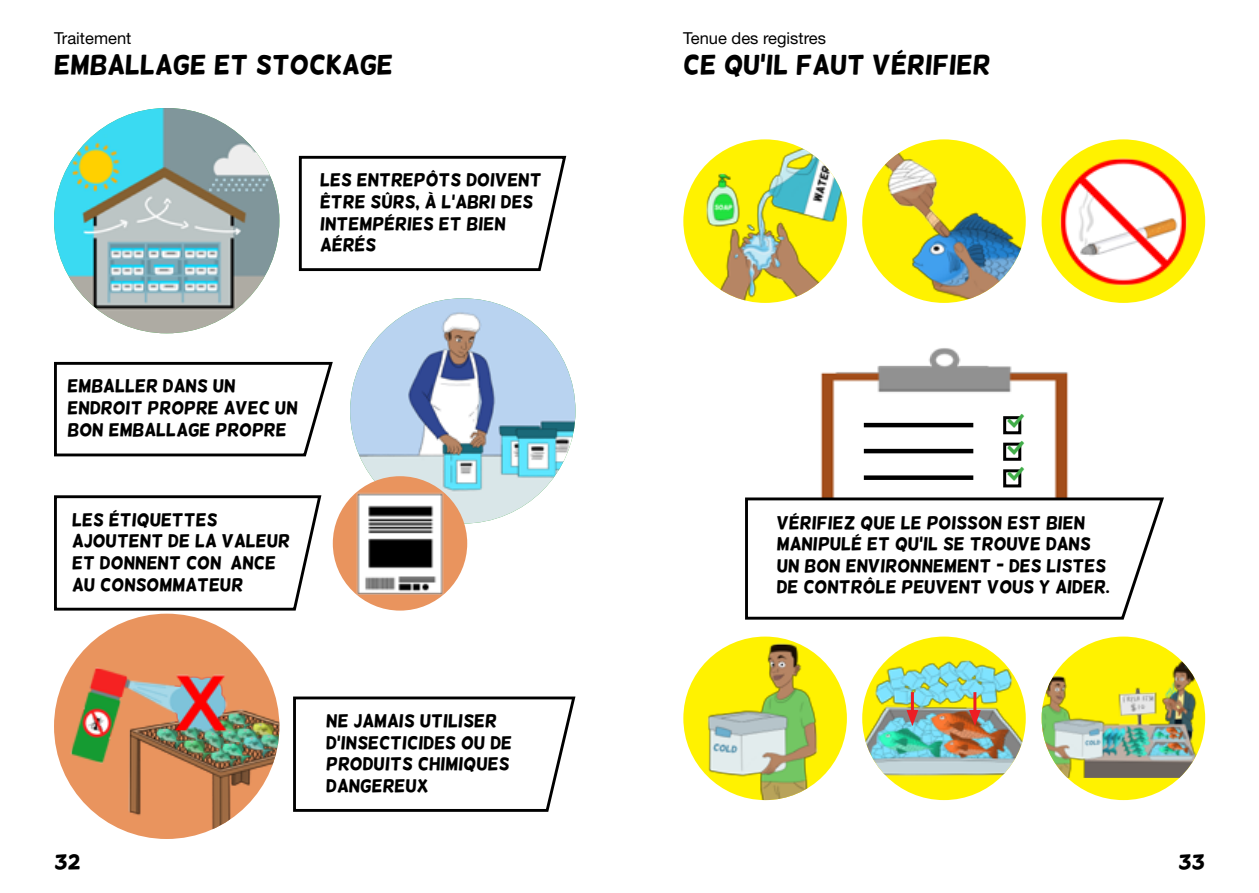
<style>
.page{position:relative;width:1259px;height:893px;background:#fff}
.page>*{position:absolute;margin:0;border:0;box-sizing:border-box;transform-origin:0 0}
.t1{font:27px "Helsinki";color:#000}
.t2{font:21px "Helsinki";color:#000}
.t3{font:18px/21.6px "Helsinki";color:#000}
.t4{font:16.5px "Helvetica Neue LT 55 Rm";color:#000}
</style>
<div class="page">
<img style="left:54px;top:108px;width:225px;height:225px;border-radius:113px">
<img style="left:350px;top:298px;width:225px;height:226px;border-radius:113px">
<img style="left:54px;top:614px;width:225px;height:225px;border-radius:113px">
<img style="left:333px;top:476px;width:134px;height:135px;border-radius:67px">
<svg style="left:298px;top:155px;width:269px;height:117px"></svg>
<svg style="left:54px;top:361px;width:279px;height:96px"></svg>
<svg style="left:54px;top:495px;width:268px;height:116px"></svg>
<svg style="left:293px;top:696px;width:283px;height:116px"></svg>
<img style="left:820px;top:348px;width:249px;height:148px">
<svg style="left:745px;top:496px;width:419px;height:124px"></svg>
<hr style="left:864px;top:423px;width:109px;height:4px;background:#000">
<hr style="left:864px;top:449px;width:109px;height:4px;background:#000">
<div style="left:864px;top:475px;width:109px;height:5px;background:#000"></div>
<div style="left:1003px;top:416px;width:18px;height:18px;border:3px solid #000"></div>
<div style="left:1003px;top:443px;width:18px;height:18px;border:3px solid #000"></div>
<div style="left:1003px;top:469px;width:18px;height:18px;border:3px solid #000"></div>
<img style="left:862px;top:139px;width:163px;height:164px;border-radius:82px">
<div style="left:862px;top:637px;width:163px;height:163px;background:#fff200;border-radius:50%"></div>
<img style="left:862px;top:641px;width:163px;height:142px">
<img style="left:683px;top:139px;width:164px;height:164px;border-radius:82px">
<img style="left:683px;top:640px;width:164px;height:160px">
<div style="left:1041px;top:139px;width:164px;height:164px;background:#fff200;border-radius:50%"></div>
<img style="left:1041px;top:152px;width:164px;height:138px">
<div style="left:1041px;top:637px;width:164px;height:163px;background:#fff200;border-radius:50%"></div>
<img style="left:1041px;top:650px;width:164px;height:128px">
<hr style="left:973px;top:692px;width:3px;height:24px;background:#ed1d24">
<svg style="left:969px;top:710px;width:11px;height:16px"></svg>
<hr style="left:911px;top:692px;width:3px;height:24px;background:#ed1d24">
<svg style="left:906px;top:710px;width:12px;height:16px"></svg>
<svg style="left:1006px;top:409px;width:19px;height:19px"></svg>
<svg style="left:1006px;top:436px;width:19px;height:19px"></svg>
<svg style="left:1006px;top:463px;width:19px;height:18px"></svg>
<p class="t4" style="left:54px;top:28px;width:79px">Traitement</p>
<h1 class="t1" style="left:54px;top:50px;width:341px">EMBALLAGE ET STOCKAGE</h1>
<p class="t3" style="left:320px;top:169px;width:223px">LES ENTREPÔTS DOIVENT<br>ÊTRE SÛRS, À L’ABRI DES<br>INTEMPÉRIES ET BIEN<br>AÉRÉS</p>
<p class="t3" style="left:68px;top:375px;width:232px">EMBALLER DANS UN<br>ENDROIT PROPRE AVEC UN<br>BON EMBALLAGE PROPRE</p>
<p class="t3" style="left:72px;top:509px;width:219px">LES ÉTIQUETTES<br>AJOUTENT DE LA VALEUR<br>ET DONNENT CONFIANCE<br>AU CONSOMMATEUR</p>
<p class="t3" style="left:326px;top:710px;width:187px">NE JAMAIS UTILISER<br>D’INSECTICIDES OU DE<br>PRODUITS CHIMIQUES<br>DANGEREUX</p>
<p class="t4" style="left:683px;top:28px;width:144px">Tenue des registres</p>
<h1 class="t1" style="left:683px;top:49px;width:309px">CE QU’IL FAUT VÉRIFIER</h1>
<p class="t3" style="left:777px;top:512px;width:334px">VÉRIFIEZ QUE LE POISSON EST BIEN<br>MANIPULÉ ET QU’IL SE TROUVE DANS<br>UN BON ENVIRONNEMENT - DES LISTES<br>DE CONTRÔLE PEUVENT VOUS Y AIDER.</p>
<p class="t2" style="left:54px;top:850px;width:28px">32</p>
<p class="t2" style="left:1178px;top:850px;width:28px">33</p>
</div>
